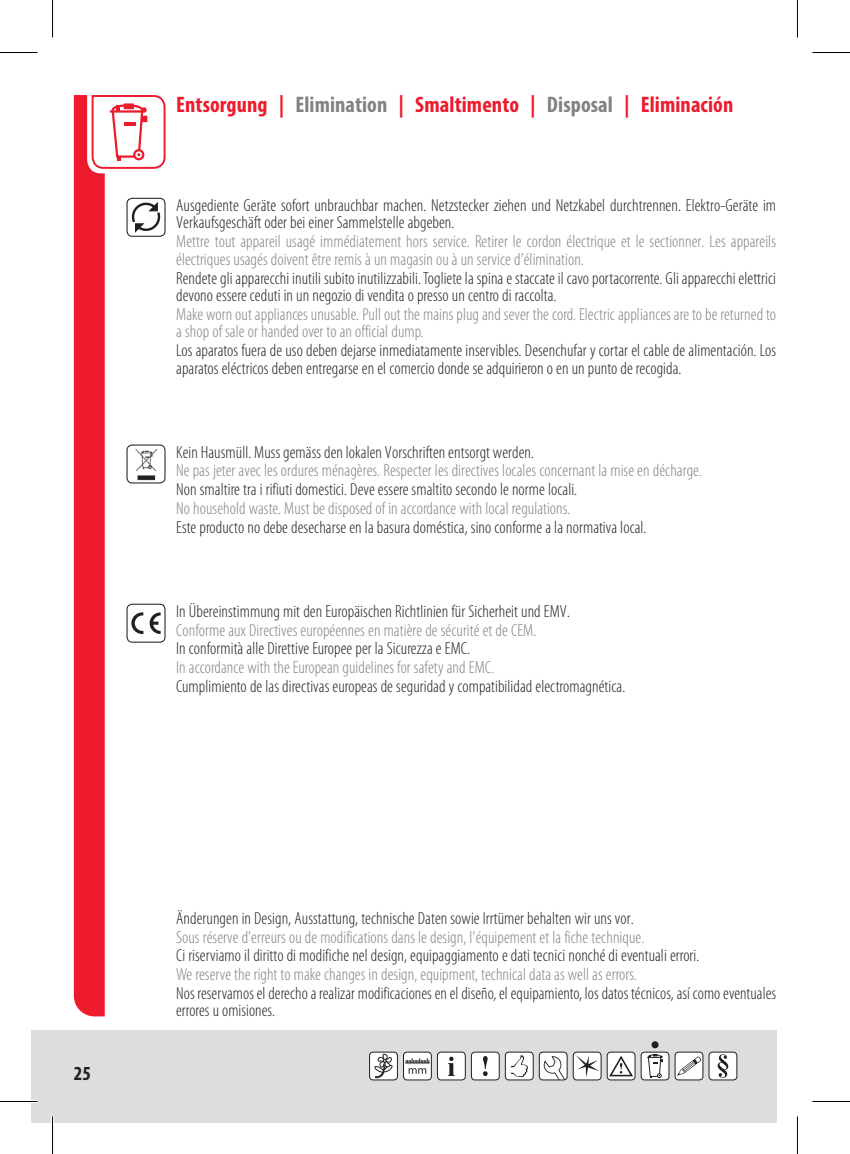
<style>
.page{position:relative;width:850px;height:1154px;background:#fff}
.page>*{position:absolute;margin:0;border:0;box-sizing:border-box;transform-origin:0 0}
.t1{font:700 condensed 22.5px "Myriad Pro";letter-spacing:.005em;color:#ee1b2d}
.t2{font:700 condensed 20px "Myriad Pro";color:#231f20}
.t3{font:300 condensed 17.5px/17.5px "Myriad Pro";letter-spacing:.005em;color:#231f20}
.t4{font:300 condensed 17.5px/17.5px "Myriad Pro";letter-spacing:.005em;color:#808285}
.s1{color:#808285}
</style>
<div class="page">
<div style="left:31px;top:1030px;width:744px;height:93px;background:#dcdddf"></div>
<svg style="left:74px;top:95px;width:92px;height:921px"></svg>
<div style="left:126px;top:444px;width:39px;height:39px;border:1px solid #231f20;border-radius:5px"></div>
<img style="left:134px;top:448px;width:24px;height:32px">
<div style="left:651px;top:1041px;width:7px;height:7px;background:#231f20;border-radius:50%"></div>
<div style="left:369px;top:1052px;width:28px;height:28px;background:#fff;border-radius:4px"></div>
<div style="left:369px;top:1052px;width:28px;height:28px;border:1px solid #231f20;border-radius:4px"></div>
<svg style="left:373px;top:1052px;width:19px;height:26px"></svg>
<div style="left:403px;top:1052px;width:28px;height:28px;background:#fff;border-radius:4px"></div>
<div style="left:403px;top:1052px;width:28px;height:28px;border:1px solid #231f20;border-radius:4px"></div>
<svg style="left:405px;top:1058px;width:24px;height:16px"></svg>
<div style="left:674px;top:1052px;width:28px;height:28px;background:#fff;border-radius:4px"></div>
<div style="left:674px;top:1052px;width:28px;height:28px;border:1px solid #231f20;border-radius:4px"></div>
<svg style="left:677px;top:1056px;width:23px;height:20px"></svg>
<div style="left:437px;top:1052px;width:28px;height:28px;background:#fff;border-radius:4px"></div>
<div style="left:437px;top:1052px;width:28px;height:28px;border:1px solid #231f20;border-radius:4px"></div>
<svg style="left:448px;top:1057px;width:6px;height:19px"></svg>
<div style="left:505px;top:1052px;width:28px;height:28px;background:#fff;border-radius:4px"></div>
<div style="left:505px;top:1052px;width:28px;height:28px;border:1px solid #231f20;border-radius:4px"></div>
<svg style="left:510px;top:1055px;width:17px;height:22px"></svg>
<div style="left:573px;top:1052px;width:27px;height:28px;background:#fff;border-radius:4px"></div>
<div style="left:572px;top:1052px;width:29px;height:28px;border:1px solid #231f20;border-radius:4px"></div>
<svg style="left:576px;top:1055px;width:23px;height:22px"></svg>
<div style="left:708px;top:1052px;width:28px;height:28px;background:#fff;border-radius:4px"></div>
<div style="left:708px;top:1052px;width:28px;height:28px;border:1px solid #231f20;border-radius:4px"></div>
<svg style="left:717px;top:1054px;width:11px;height:24px"></svg>
<div style="left:607px;top:1052px;width:27px;height:28px;background:#fff;border-radius:4px"></div>
<div style="left:606px;top:1052px;width:29px;height:28px;border:1px solid #231f20;border-radius:4px"></div>
<svg style="left:607px;top:1055px;width:27px;height:22px"></svg>
<div style="left:640px;top:1052px;width:28px;height:28px;background:#fff;border-radius:4px"></div>
<div style="left:640px;top:1052px;width:29px;height:28px;border:1px solid #231f20;border-radius:4px"></div>
<svg style="left:647px;top:1054px;width:15px;height:24px"></svg>
<div style="left:471px;top:1052px;width:28px;height:28px;background:#fff;border-radius:4px"></div>
<div style="left:471px;top:1052px;width:28px;height:28px;border:1px solid #231f20;border-radius:4px"></div>
<svg style="left:483px;top:1056px;width:4px;height:20px"></svg>
<div style="left:539px;top:1052px;width:28px;height:28px;background:#fff;border-radius:4px"></div>
<svg style="left:543px;top:1056px;width:24px;height:24px"></svg>
<div style="left:538px;top:1052px;width:29px;height:28px;border:1px solid #231f20;border-radius:4px"></div>
<hr style="left:0;top:1100px;width:38px;height:3px;background:#fff">
<hr style="left:51px;top:1116px;width:3px;height:38px;background:#fff">
<hr style="left:0;top:52px;width:38px;height:1px;background:#000">
<hr style="left:812px;top:52px;width:37px;height:1px;background:#000">
<hr style="left:0;top:1101px;width:38px;height:1px;background:#000">
<hr style="left:812px;top:1101px;width:37px;height:1px;background:#000">
<hr style="left:52px;top:0;width:1px;height:38px;background:#000">
<hr style="left:52px;top:1116px;width:1px;height:38px;background:#000">
<hr style="left:796px;top:0;width:1px;height:38px;background:#000">
<hr style="left:796px;top:1116px;width:1px;height:38px;background:#000">
<p class="t2" style="left:74px;top:1061px;width:19px">25</p>
<p class="t1" style="left:176px;top:90px;width:558px">Entsorgung | <span class="s1">Elimination</span> | Smaltimento | <span class="s1">Disposal</span> | Eliminación</p>
<p class="t3" style="left:176px;top:197px;width:601px">Ausgediente Geräte sofort unbrauchbar machen. Netzstecker ziehen und Netzkabel durchtrennen. Elektro-Geräte im<br>Verkaufsgeschäft oder bei einer Sammelstelle abgeben.</p>
<p class="t4" style="left:176px;top:233px;width:601px">Mettre tout appareil usagé immédiatement hors service. Retirer le cordon électrique et le sectionner. Les appareils électriques usagés doivent être remis à un magasin ou à un service d’élimination.</p>
<p class="t3" style="left:176px;top:269px;width:601px">Rendete gli apparecchi inutili subito inutilizzabili. Togliete la spina e staccate il cavo portacorrente. Gli apparecchi elettrici devono essere ceduti in un negozio di vendita o presso un centro di raccolta.</p>
<p class="t3" style="left:176px;top:342px;width:601px">Los aparatos fuera de uso deben dejarse inmediatamente inservibles. Desenchufar y cortar el cable de alimentación. Los aparatos eléctricos deben entregarse en el comercio donde se adquirieron o en un punto de recogida.</p>
<p class="t4" style="left:176px;top:306px;width:601px">Make worn out appliances unusable. Pull out the mains plug and sever the cord. Electric appliances are to be returned to a shop of sale or handed over to an official dump.</p>
<p class="t3" style="left:176px;top:443px;width:359px">Kein Hausmüll. Muss gemäss den lokalen Vorschriften entsorgt werden.</p>
<p class="t4" style="left:176px;top:462px;width:527px">Ne pas jeter avec les ordures ménagères. Respecter les directives locales concernant la mise en décharge.</p>
<p class="t3" style="left:176px;top:471px;width:471px;line-height:37.5px">Non smaltire tra i rifiuti domestici. Deve essere smaltito secondo le norme locali.<br>Este producto no debe desecharse en la basura doméstica, sino conforme a la normativa local.</p>
<p class="t4" style="left:176px;top:500px;width:395px">No household waste. Must be disposed of in accordance with local regulations.</p>
<p class="t3" style="left:176px;top:603px;width:395px">In Übereinstimmung mit den Europäischen Richtlinien für Sicherheit und EMV.</p>
<p class="t4" style="left:176px;top:621px;width:361px">Conforme aux Directives européennes en matière de sécurité et de CEM.</p>
<p class="t3" style="left:176px;top:630px;width:450px;line-height:37.5px">In conformità alle Direttive Europee per la Sicurezza e EMC.<br>Cumplimiento de las directivas europeas de seguridad y compatibilidad electromagnética.</p>
<p class="t4" style="left:176px;top:659px;width:319px">In accordance with the European guidelines for safety and EMC.</p>
<p class="t3" style="left:176px;top:909px;width:459px">Änderungen in Design, Ausstattung, technische Daten sowie Irrtümer behalten wir uns vor.</p>
<p class="t4" style="left:176px;top:928px;width:469px">Sous réserve d'erreurs ou de modifications dans le design, l'équipement et la fiche technique.</p>
<p class="t3" style="left:176px;top:937px;width:601px;line-height:37.5px">Ci riserviamo il diritto di modifiche nel design, equipaggiamento e dati tecnici nonché di eventuali errori.<br>Nos reservamos el derecho a realizar modificaciones en el diseño, el equipamiento, los datos técnicos, así como eventuales</p>
<p class="t3" style="left:176px;top:1002px;width:100px">errores u omisiones.</p>
<p class="t4" style="left:176px;top:966px;width:462px">We reserve the right to make changes in design, equipment, technical data as well as errors.</p>
</div>
